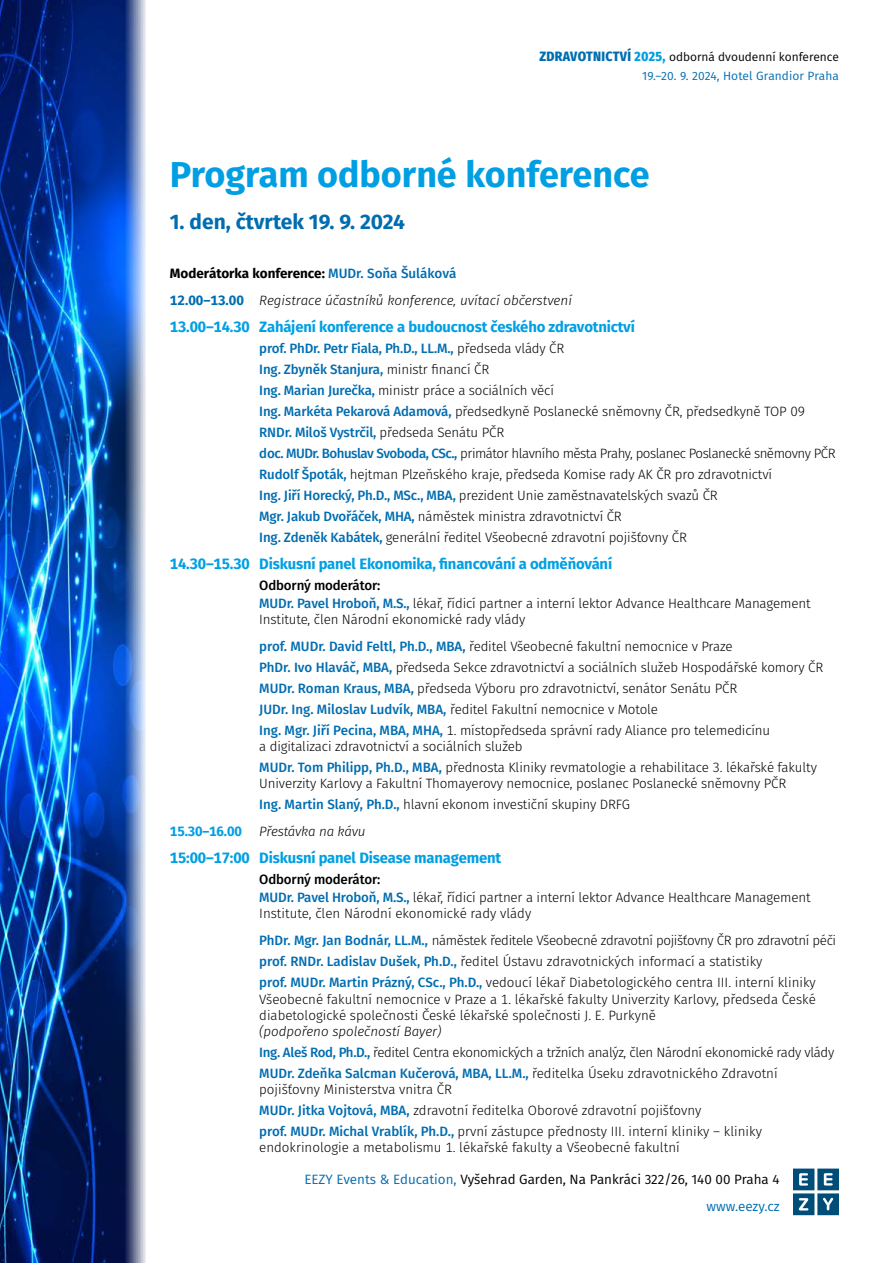
<style>
.page{position:relative;width:893px;height:1263px;background:#fff}
.page>*{position:absolute;margin:0;border:0;box-sizing:border-box;transform-origin:0 0}
.t1{font:700 36px "Fira Sans";color:#009fe3}
.t2{font:700 21px "Fira Sans";color:#006db1}
.t3{font:700 15px "Fira Sans";letter-spacing:-.01em;color:#009fe3}
.t4{font:300 13.5px/21px "Fira Sans";letter-spacing:-.01em;color:#000}
.t5{font:italic 300 13.5px/27px "Fira Sans";color:#000}
.t6{font:13.5px/27px "Fira Sans";color:#000;text-align:right}
.t7{font:700 13.5px "Fira Sans";letter-spacing:-.01em;color:#009fe3}
.t8{font:12px/18.8px "Fira Sans";color:#006db1;text-align:right}
.s1{font-family:"Fira Sans Condensed";font-weight:800;font-size:13.5px}
.s2{font-family:"Fira Sans Condensed";font-weight:800;font-size:13.5px;color:#009fe3}
.s3{color:#000}
.s4{font-weight:700;font-style:normal}
.s5{font-weight:500;font-style:normal;color:#006db1}
.s6{font-weight:700;font-style:normal;color:#006db1}
.s7{font-weight:500;color:#006db1}
.s8{font-weight:500}
.s9{font-style:italic}
.s10{color:#006db1}
</style>
<div class="page">
<svg style="left:793px;top:1168px;width:46px;height:47px"></svg>
<img style="left:0;top:0;width:145px;height:1263px">
<p class="t8" style="left:539px;top:47px;width:301px"><span class="s1">ZDRAVOTNICTVÍ</span> <span class="s2">2025,</span> <span class="s3">odborná dvoudenní konference<br></span>19.–20. 9. 2024, Hotel Grandior Praha</p>
<h1 class="t1" style="left:170px;top:144px;width:481px">Program odborné konference</h1>
<h2 class="t2" style="left:170px;top:204px;width:237px">1. den, čtvrtek 19. 9. 2024</h2>
<p class="t5" style="left:170px;top:259px;width:404px"><span class="s4">Moderátorka konference:</span> <span class="s5">MUDr. Soňa Šuláková<br></span><span class="s6">12.00–13.00</span> Registrace účastníků konference, uvítací občerstvení</p>
<p class="t3" style="left:170px;top:314px;width:466px">13.00–14.30 Zahájení konference a budoucnost českého zdravotnictví</p>
<p class="t4" style="left:259px;top:337px;width:578px"><span class="s7">prof. PhDr. Petr Fiala, Ph.D., LL.M.,</span> předseda vlády ČR<br><span class="s7">Ing. Zbyněk Stanjura,</span> ministr financí ČR<br><span class="s7">Ing. Marian Jurečka,</span> ministr práce a sociálních věcí<br><span class="s7">Ing. Markéta Pekarová Adamová,</span> předsedkyně Poslanecké sněmovny ČR, předsedkyně TOP 09<br><span class="s7">RNDr. Miloš Vystrčil,</span> předseda Senátu PČR<br><span class="s7">doc. MUDr. Bohuslav Svoboda, CSc.,</span> primátor hlavního města Prahy, poslanec Poslanecké sněmovny PČR <span class="s7">Rudolf Špoták,</span> hejtman Plzeňského kraje, předseda Komise rady AK ČR pro zdravotnictví<br><span class="s7">Ing. Jiří Horecký, Ph.D., MSc., MBA,</span> prezident Unie zaměstnavatelských svazů ČR<br><span class="s7">Mgr. Jakub Dvořáček, MHA,</span> náměstek ministra zdravotnictví ČR<br><span class="s7">Ing. Zdeněk Kabátek,</span> generální ředitel Všeobecné zdravotní pojišťovny ČR</p>
<p class="t3" style="left:170px;top:551px;width:444px">14.30–15.30 Diskusní panel Ekonomika, financování a odměňování</p>
<p class="t4" style="left:259px;top:576px;width:553px;line-height:18px"><span class="s8">Odborný moderátor:<br></span><span class="s7">MUDr. Pavel Hroboň, M.S.,</span> lékař, řídicí partner a interní lektor Advance Healthcare Management</p>
<p class="t4" style="left:259px;top:605px;width:475px;line-height:27px">Institute, člen Národní ekonomické rady vlády<br><span class="s7">prof. MUDr. David Feltl, Ph.D., MBA,</span> ředitel Všeobecné fakultní nemocnice v Praze</p>
<p class="t4" style="left:259px;top:656px;width:565px"><span class="s7">PhDr. Ivo Hlaváč, MBA,</span> předseda Sekce zdravotnictví a sociálních služeb Hospodářské komory ČR <span class="s7">MUDr. Roman Kraus, MBA,</span> předseda Výboru pro zdravotnictví, senátor Senátu PČR<br><span class="s7">JUDr. Ing. Miloslav Ludvík, MBA,</span> ředitel Fakultní nemocnice v Motole<br><span class="s7">Ing. Mgr. Jiří Pecina, MBA, MHA,</span> 1. místopředseda správní rady Aliance pro telemedicínu</p>
<p class="t4" style="left:259px;top:736px;width:559px">a digitalizaci zdravotnictví a sociálních služeb<br><span class="s7">MUDr. Tom Philipp, Ph.D., MBA,</span> přednosta Kliniky revmatologie a rehabilitace 3. lékařské fakulty</p>
<p class="t4" style="left:259px;top:773px;width:529px">Univerzity Karlovy a Fakultní Thomayerovy nemocnice, poslanec Poslanecké sněmovny PČR<br><span class="s7">Ing. Martin Slaný, Ph.D.,</span> hlavní ekonom investiční skupiny DRFG</p>
<p class="t7" style="left:170px;top:820px;width:73px">15.30–16.00</p>
<p class="t5" style="left:259px;top:818px;width:108px">Přestávka na kávu</p>
<p class="t3" style="left:170px;top:845px;width:333px">15:00–17:00 Diskusní panel Disease management</p>
<p class="t4" style="left:259px;top:870px;width:553px;line-height:18px"><span class="s8">Odborný moderátor:<br></span><span class="s7">MUDr. Pavel Hroboň, M.S.,</span> lékař, řídicí partner a interní lektor Advance Healthcare Management</p>
<p class="t4" style="left:259px;top:900px;width:578px;line-height:27px">Institute, člen Národní ekonomické rady vlády<br><span class="s7">PhDr. Mgr. Jan Bodnár, LL.M.,</span> náměstek ředitele Všeobecné zdravotní pojišťovny ČR pro zdravotní péči</p>
<p class="t4" style="left:259px;top:951px;width:558px"><span class="s7">prof. RNDr. Ladislav Dušek, Ph.D.,</span> ředitel Ústavu zdravotnických informací a statistiky<br><span class="s7">prof. MUDr. Martin Prázný, CSc., Ph.D.,</span> vedoucí lékař Diabetologického centra III. interní kliniky</p>
<p class="t4" style="left:259px;top:991px;width:558px;line-height:16.2px">Všeobecné fakultní nemocnice v Praze a 1. lékařské fakulty Univerzity Karlovy, předseda České diabetologické společnosti České lékařské společnosti J. E. Purkyně</p>
<p class="t4" style="left:259px;top:1021px;width:576px"><span class="s9">(podpořeno společností Bayer)<br></span><span class="s7">Ing. Aleš Rod, Ph.D.,</span> ředitel Centra ekonomických a tržních analýz, člen Národní ekonomické rady vlády<br><span class="s7">MUDr. Zdeňka Salcman Kučerová, MBA, LL.M.,</span> ředitelka Úseku zdravotnického Zdravotní</p>
<p class="t4" style="left:259px;top:1079px;width:504px">pojišťovny Ministerstva vnitra ČR<br><span class="s7">MUDr. Jitka Vojtová, MBA,</span> zdravotní ředitelka Oborové zdravotní pojišťovny<br><span class="s7">prof. MUDr. Michal Vrablík, Ph.D.,</span> první zástupce přednosty III. interní kliniky – kliniky</p>
<p class="t4" style="left:259px;top:1137px;width:422px">endokrinologie a metabolismu 1. lékařské fakulty a Všeobecné fakultní</p>
<p class="t6" style="left:304px;top:1165px;width:477px"><span class="s10">EEZY Events &amp; Education,</span> Vyšehrad Garden, Na Pankráci 322/26, 140 00 Praha 4 <span class="s10">www.eezy.cz</span></p>
</div>
